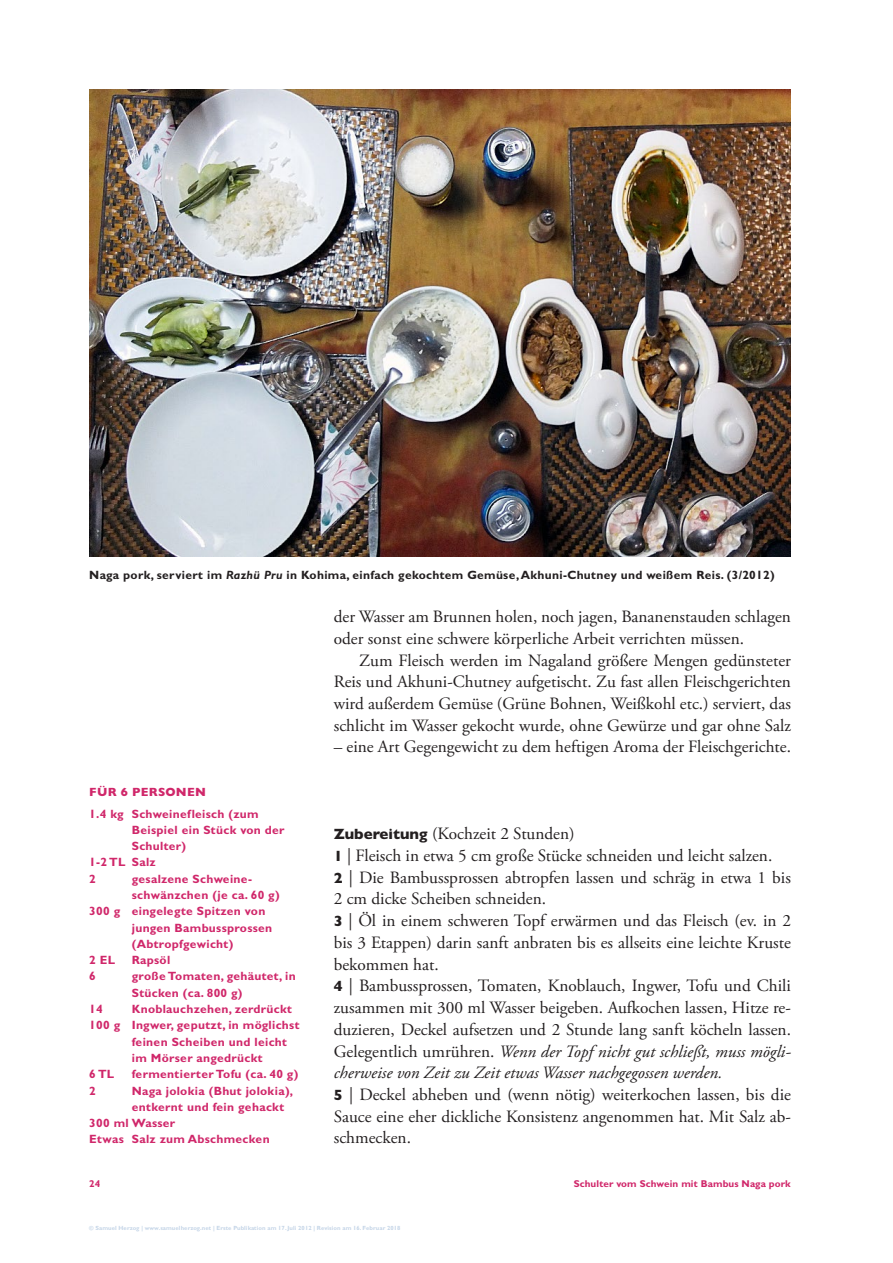
<style>
.page{position:relative;width:893px;height:1263px;background:#fff}
.page>*{position:absolute;margin:0;border:0;box-sizing:border-box;transform-origin:0 0}
.Zubereitung{font:17.25px/21.8px "Adobe Garamond Pro";color:#231f20;text-align:justify}
.Lauftext_mit_Einzug{font:17.25px/21.8px "Adobe Garamond Pro";color:#231f20}
.Zubereitung_Titel{font:17.25px "Adobe Garamond Pro";color:#231f20}
.Zutaten{font:700 12px/16.4px "Gill Sans MT Pro";letter-spacing:.025em;color:#d0276a}
.Bildlegende{font:700 12px "Gill Sans MT Pro";letter-spacing:.025em;color:#231f20}
.Zutaten_Titel_-_8_He{font:800 12px "Gill Sans MT Pro";letter-spacing:.025em;color:#d0276a}
.t1{font:700 9.9px "Gill Sans MT Pro";letter-spacing:.01em;color:#d0276a}
.Copyright_-_4_Heavy{font:700 6px "Gill Sans MT Pro";letter-spacing:.01em;color:#c6d6e8}
.s1{font-style:italic}
.s2{font-family:"Gill Sans MT Pro";font-weight:800;font-size:15px}
</style>
<div class="page">
<img style="left:89px;top:89px;width:702px;height:468px">
<p class="Bildlegende" style="left:89px;top:567px;width:687px">Naga pork, serviert im <span class="s1">Razhü Pru</span> in Kohima, einfach gekochtem Gemüse, Akhuni-Chutney und weißem Reis. (3/2012)</p>
<p class="Zutaten_Titel_-_8_He" style="left:89px;top:785px;width:118px">FÜR 6 PERSONEN</p>
<p class="Zutaten" style="left:132px;top:805px;width:154px;text-indent:-43px">1.4 kg Schweinefleisch (zum<br>Beispiel ein Stück von der<br>Schulter)</p>
<p class="Zutaten" style="left:89px;top:854px;width:68px">1-2 TL Salz</p>
<p class="Zutaten" style="left:89px;top:870px;width:8px">2</p>
<p class="Zutaten" style="left:132px;top:870px;width:149px">gesalzene Schweine&shy;schwänzchen (je ca. 60 g)</p>
<p class="Zutaten" style="left:132px;top:903px;width:142px;text-indent:-43px">300 g eingelegte Spitzen von jungen Bambussprossen (Abtropfgewicht)</p>
<p class="Zutaten" style="left:89px;top:952px;width:27px">2 EL</p>
<p class="Zutaten" style="left:132px;top:952px;width:40px">Rapsöl</p>
<p class="Zutaten" style="left:89px;top:968px;width:8px">6</p>
<p class="Zutaten" style="left:132px;top:968px;width:165px">große Tomaten, gehäutet, in<br>Stücken (ca. 800 g)</p>
<p class="Zutaten" style="left:89px;top:1000px;width:15px">14</p>
<p class="Zutaten" style="left:132px;top:1000px;width:162px">Knoblauchzehen, zerdrückt</p>
<p class="Zutaten" style="left:132px;top:1017px;width:169px;text-indent:-43px">100 g Ingwer, geputzt, in möglichst feinen Scheiben und leicht im Mörser angedrückt</p>
<p class="Zutaten" style="left:89px;top:1066px;width:27px">6 TL</p>
<p class="Zutaten" style="left:132px;top:1066px;width:168px">fermentierter Tofu (ca. 40 g)</p>
<p class="Zutaten" style="left:89px;top:1082px;width:8px">2</p>
<p class="Zutaten" style="left:132px;top:1082px;width:163px">Naga jolokia (Bhut jolokia), entkernt und fein gehackt</p>
<p class="Zutaten" style="left:89px;top:1114px;width:88px">300 ml Wasser</p>
<p class="Zutaten" style="left:89px;top:1131px;width:182px">Etwas Salz zum Abschmecken</p>
<p class="Lauftext_mit_Einzug" style="left:334px;top:606px;width:459px">der Wasser am Brunnen holen, noch jagen, Bananenstauden schlagen oder sonst eine schwere körperliche Arbeit verrichten müssen.</p>
<p class="Lauftext_mit_Einzug" style="left:334px;top:650px;width:459px;text-align:justify;text-indent:26px">Zum Fleisch werden im Nagaland größere Mengen gedünsteter Reis und Akhuni-Chutney aufgetischt. Zu fast allen Fleischgerichten wird außerdem Gemüse (Grüne Bohnen, Weißkohl etc.) serviert, das schlicht im Wasser gekocht wurde, ohne Gewürze und gar ohne Salz</p>
<p class="Lauftext_mit_Einzug" style="left:334px;top:737px;width:459px">– eine Art Gegengewicht zu dem heftigen Aroma der Fleischgerichte.</p>
<p class="Zubereitung_Titel" style="left:334px;top:823px;width:242px"><span class="s2">Zubereitung</span> (Kochzeit 2 Stunden)</p>
<p class="Zubereitung" style="left:334px;top:845px;width:440px"><span class="s2">1</span> | Fleisch in etwa 5 cm große Stücke schneiden und leicht salzen.</p>
<p class="Zubereitung" style="left:334px;top:867px;width:459px"><span class="s2">2</span> | Die Bambussprossen abtropfen lassen und schräg in etwa 1 bis<br>2 cm dicke Scheiben schneiden.</p>
<p class="Zubereitung" style="left:334px;top:910px;width:459px"><span class="s2">3</span> | Öl in einem schweren Topf erwärmen und das Fleisch (ev. in 2 bis 3 Etappen) darin sanft anbraten bis es allseits eine leichte Kruste bekommen hat.</p>
<p class="Zubereitung" style="left:334px;top:975px;width:459px"><span class="s2">4</span> | Bambussprossen, Tomaten, Knoblauch, Ingwer, Tofu und Chili zusammen mit 300 ml Wasser beigeben. Aufkochen lassen, Hitze re&shy;duzieren, Deckel aufsetzen und 2 Stunde lang sanft köcheln lassen.<br>Gelegentlich umrühren. <span class="s1">Wenn der Topf nicht gut schließt, muss mögli&shy;cherweise von Zeit zu Zeit etwas Wasser nachgegossen werden.</span></p>
<p class="Zubereitung" style="left:334px;top:1084px;width:459px"><span class="s2">5</span> | Deckel abheben und (wenn nötig) weiterkochen lassen, bis die Sauce eine eher dickliche Konsistenz angenommen hat. Mit Salz ab&shy;schmecken.</p>
<p class="t1" style="left:89px;top:1177px;width:13px">24</p>
<p class="t1" style="left:574px;top:1177px;width:219px">Schulter vom Schwein mit Bambus Naga pork</p>
<p class="Copyright_-_4_Heavy" style="left:89px;top:1224px;width:313px">© Samuel Herzog | www.samuelherzog.net | Erste Publikation am 17. Juli 2012 | Revision am 16. Februar 2018</p>
</div>
